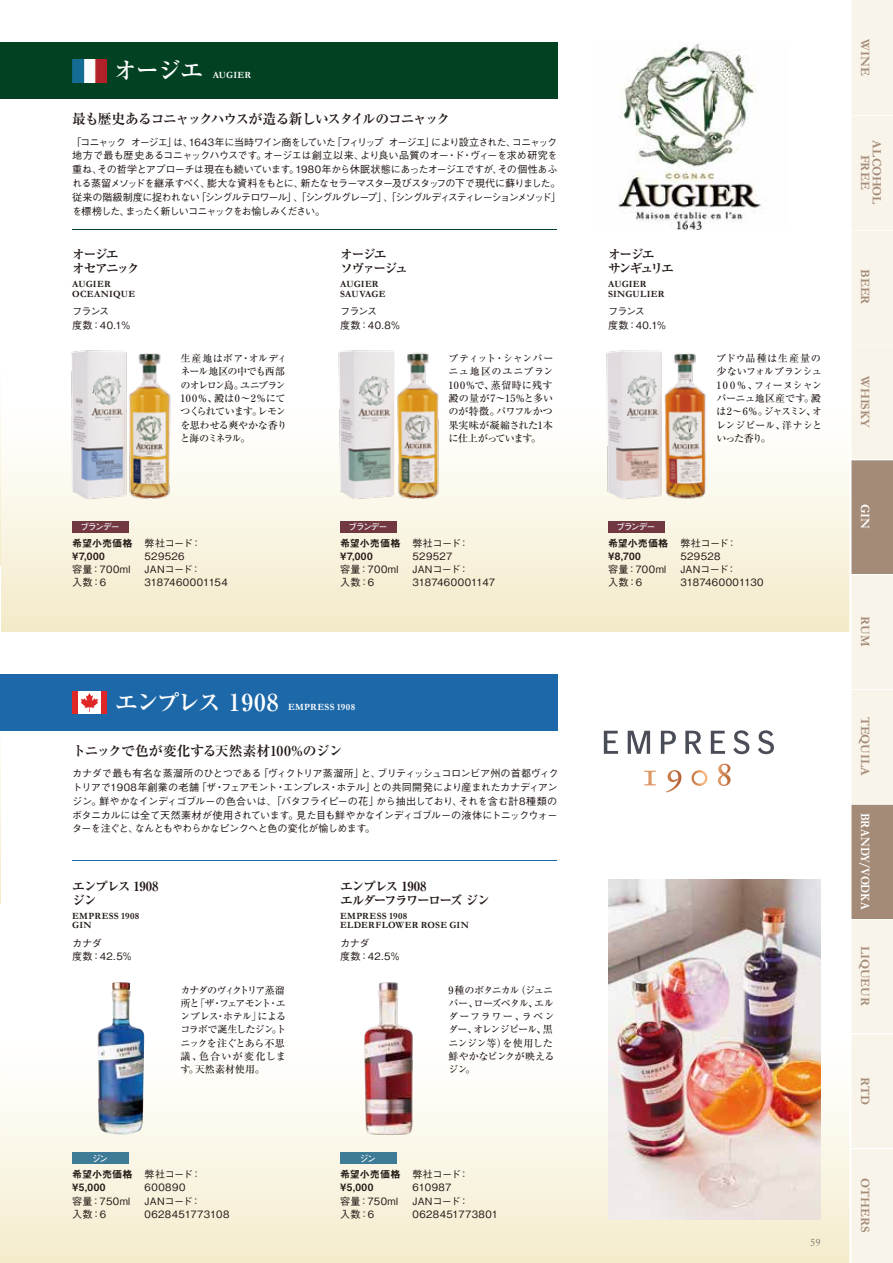
<style>
.page{position:relative;width:893px;height:1263px;background:#fff}
.page>*{position:absolute;margin:0;border:0;box-sizing:border-box;transform-origin:0 0}
.t1{font:700 23.4px "Ryumin Pro";letter-spacing:-.105em;color:#fff}
.t2{font:700 23.4px "Ryumin Pro";letter-spacing:-.065em;color:#fff}
.t3{font:700 13.8px "Ryumin Pro";letter-spacing:-.095em;color:#221815}
.t4{font:700 13.8px "Ryumin Pro";letter-spacing:-.025em;color:#221815}
.t5{font:700 12.75px/11.7px "Garamond";letter-spacing:-.005em;color:#a48b78;text-align:center}
.t6{font:700 expanded 12.75px/13.8px "Ryumin Pro";letter-spacing:-.125em;color:#221815}
.t7{font:700 12.75px "Garamond";letter-spacing:-.02em;color:#fff;scale:.9 1}
.t8{font:700 expanded 12.75px/13.8px "Ryumin Pro";letter-spacing:-.085em;color:#221815}
.t9{font:700 expanded 12.75px/13.8px "Ryumin Pro";letter-spacing:-.145em;color:#221815}
.t10{font:700 12.75px "Garamond";letter-spacing:-.02em;color:#fff}
.t11{font:10.65px "Ro Garamond";color:#7d7673}
.t12{font:500 10.05px/13.8px "Gothic BBB Pro";letter-spacing:-.07em;color:#221815}
.t13{font:500 10.05px/13.4px "Gothic BBB Pro";letter-spacing:-.04em;color:#221815}
.t14{font:500 10.05px/13.4px "Ryumin Pro";letter-spacing:-.045em;color:#221815;text-align:justify}
.t15{font:500 10.05px/13.4px "Ryumin Pro";letter-spacing:-.075em;color:#221815}
.t16{font:500 10.05px/13.4px "Gothic BBB Pro";letter-spacing:.02em;color:#221815}
.t17{font:500 10.05px/13.4px "Ryumin Pro";letter-spacing:-.07em;color:#221815}
.t18{font:10.05px/13.4px "Midashi Go Pr 6 MB31";letter-spacing:.005em;color:#221815}
.t19{font:500 10.05px/13.4px "Gothic BBB Pro";letter-spacing:.01em;color:#221815}
.t20{font:500 10.05px/13.4px "Gothic BBB Pro";letter-spacing:.03em;color:#221815}
.t21{font:500 10.05px/13.4px "Gothic BBB Pro";letter-spacing:.015em;color:#221815}
.t22{font:700 9.6px/9.6px "Garamond";letter-spacing:.025em;color:#221815}
.t23{font:700 9.6px "Garamond";letter-spacing:.03em;color:#fff}
.t24{font:700 8.55px "Futo Go B101 Pro";letter-spacing:-.105em;color:#fff}
</style>
<div class="page">
<div style="left:0;top:921px;width:893px;height:342px;background:linear-gradient(to bottom,#fff,#f6efd4)"></div>
<div style="left:0;top:289px;width:893px;height:342px;background:linear-gradient(to bottom,#fff,#f5eed1)"></div>
<svg style="left:0;top:903px;width:1px;height:360px"></svg>
<svg style="left:0;top:565px;width:1px;height:339px"></svg>
<svg style="left:0;top:227px;width:1px;height:339px"></svg>
<img style="left:618px;top:44px;width:144px;height:186px">
<img style="left:64px;top:343px;width:114px;height:164px">
<img style="left:332px;top:343px;width:113px;height:164px">
<img style="left:600px;top:343px;width:113px;height:164px">
<div style="left:0;top:43px;width:557px;height:56px;background:#024223"></div>
<hr style="left:72px;top:229px;width:485px;height:1px;background:#024223">
<img style="left:72px;top:59px;width:34px;height:23px">
<div style="left:340px;top:521px;width:56px;height:11px;background:#723842"></div>
<div style="left:72px;top:521px;width:56px;height:11px;background:#723842"></div>
<div style="left:608px;top:521px;width:56px;height:11px;background:#723842"></div>
<svg style="left:604px;top:731px;width:14px;height:23px"></svg>
<svg style="left:628px;top:731px;width:22px;height:23px"></svg>
<svg style="left:661px;top:731px;width:15px;height:23px"></svg>
<svg style="left:685px;top:731px;width:16px;height:23px"></svg>
<svg style="left:711px;top:731px;width:14px;height:23px"></svg>
<svg style="left:733px;top:730px;width:16px;height:24px"></svg>
<svg style="left:758px;top:730px;width:16px;height:24px"></svg>
<svg style="left:644px;top:764px;width:87px;height:28px"></svg>
<div style="left:0;top:674px;width:557px;height:56px;background:#1d68a8"></div>
<hr style="left:72px;top:860px;width:485px;height:1px;background:#1d68a8">
<div style="left:72px;top:1153px;width:56px;height:11px;background:#3e7b97"></div>
<div style="left:72px;top:691px;width:34px;height:22px;background:#de2726"></div>
<div style="left:78px;top:691px;width:23px;height:22px;background:#fff"></div>
<svg style="left:81px;top:693px;width:17px;height:19px"></svg>
<img style="left:98px;top:982px;width:46px;height:153px">
<div style="left:340px;top:1153px;width:56px;height:11px;background:#3e7b97"></div>
<img style="left:363px;top:981px;width:51px;height:155px">
<img style="left:608px;top:880px;width:213px;height:340px">
<div style="left:850px;top:1148px;width:43px;height:115px;background:#f9f4e9"></div>
<hr style="left:850px;top:1147px;width:43px;height:2px;background:#fff">
<div style="left:850px;top:1033px;width:43px;height:115px;background:#f9f4e9"></div>
<hr style="left:850px;top:1032px;width:43px;height:2px;background:#fff">
<div style="left:850px;top:918px;width:43px;height:115px;background:#f9f4e9"></div>
<hr style="left:850px;top:917px;width:43px;height:2px;background:#fff">
<div style="left:850px;top:804px;width:43px;height:114px;background:#a48b78"></div>
<hr style="left:850px;top:803px;width:43px;height:2px;background:#fff">
<div style="left:850px;top:689px;width:43px;height:115px;background:#f9f4e9"></div>
<hr style="left:850px;top:688px;width:43px;height:2px;background:#fff">
<div style="left:850px;top:574px;width:43px;height:115px;background:#f9f4e9"></div>
<hr style="left:850px;top:573px;width:43px;height:2px;background:#fff">
<div style="left:850px;top:459px;width:43px;height:115px;background:#a48b78"></div>
<hr style="left:850px;top:458px;width:43px;height:2px;background:#fff">
<div style="left:850px;top:344px;width:43px;height:115px;background:#f9f4e9"></div>
<hr style="left:850px;top:343px;width:43px;height:2px;background:#fff">
<div style="left:850px;top:230px;width:43px;height:114px;background:#f9f4e9"></div>
<hr style="left:850px;top:229px;width:43px;height:2px;background:#fff">
<div style="left:850px;top:115px;width:43px;height:115px;background:#f9f4e9"></div>
<hr style="left:850px;top:114px;width:43px;height:2px;background:#fff">
<div style="left:850px;top:0;width:43px;height:115px;background:#f9f4e9"></div>
<hr style="left:849px;top:0;width:2px;height:1263px;background:#fff">
<h1 class="t2" style="left:114px;top:52px;width:91px">オージエ</h1>
<p class="t23" style="left:213px;top:68px;width:40px">AUGIER</p>
<h2 class="t3" style="left:72px;top:108px;width:380px">最も歴史あるコニャックハウスが造る新しいスタイルのコニャック</h2>
<p class="t12" style="left:72px;top:134px;width:491px">「コニャック オージエ」は、1643年に当時ワイン商をしていた「フィリップ オージエ」により設立された、コニャック地方で最も歴史あるコニャックハウスです。オージエは創立以来、より良い品質のオー・ド・ヴィーを求め研究を重ね、その哲学とアプローチは現在も続いています。1980年から休眠状態にあったオージエですが、その個性あふれる蒸留メソッドを継承すべく、膨大な資料をもとに、新たなセラーマスター及びスタッフの下で現代に蘇りました。従来の階級制度に捉われない「シングルテロワール」、「シングルグレープ」、「シングルディスティレーションメソッド」を標榜した、まったく新しいコニャックをお愉しみください。</p>
<p class="t6" style="left:72px;top:247px;width:69px">オージエ<br>オセアニック</p>
<p class="t22" style="left:72px;top:279px;width:64px">AUGIER<br>OCEANIQUE</p>
<p class="t13" style="left:72px;top:304px;width:59px">フランス<br>度数：40.1%</p>
<p class="t17" style="left:180px;top:351px;width:108px">生産地はボア・オルディネール地区の中でも西部のオレロン島。ユニブラン<br>100％、澱は0～2％にてつくられています。レモンを思わせる爽やかな香りと海のミネラル。</p>
<p class="t24" style="left:81px;top:520px;width:40px">ブランデー</p>
<p class="t18" style="left:72px;top:536px;width:62px">希望小売価格¥7,000</p>
<p class="t16" style="left:72px;top:561px;width:60px">容量：700ml入数：6</p>
<p class="t16" style="left:145px;top:535px;width:85px">弊社コード：<br>529526<br>JANコード：<br>3187460001154</p>
<p class="t6" style="left:340px;top:247px;width:69px">オージエ<br>ソヴァージュ</p>
<p class="t22" style="left:340px;top:279px;width:47px">AUGIER<br>SAUVAGE</p>
<p class="t13" style="left:340px;top:304px;width:61px">フランス<br>度数：40.8%</p>
<p class="t14" style="left:448px;top:351px;width:107px">プティット・シャンパーニュ地区のユニブラン100％で、蒸留時に残す澱の量が7～15%と多いのが特徴。パワフルかつ果実味が凝縮された1本に仕上がっています。</p>
<p class="t24" style="left:349px;top:520px;width:40px">ブランデー</p>
<p class="t18" style="left:340px;top:536px;width:62px">希望小売価格¥7,000</p>
<p class="t16" style="left:340px;top:561px;width:60px">容量：700ml入数：6</p>
<p class="t19" style="left:412px;top:535px;width:84px">弊社コード：<br>529527<br>JANコード：<br>3187460001147</p>
<h1 class="t1" style="left:115px;top:683px;width:165px">エンプレス 1908</h1>
<p class="t23" style="left:288px;top:700px;width:69px">EMPRESS 1908</p>
<h2 class="t4" style="left:72px;top:739px;width:272px">トニックで色が変化する天然素材100%のジン</h2>
<p class="t13" style="left:72px;top:765px;width:488px;line-height:13.8px">カナダで最も有名な蒸溜所のひとつである「ヴィクトリア蒸溜所」と、ブリティッシュコロンビア州の首都ヴィクトリアで1908年創業の老舗「ザ・フェアモント・エンプレス・ホテル」との共同開発により産まれたカナディアンジン。鮮やかなインディゴブルーの色合いは、「バタフライピーの花」から抽出しており、それを含む計8種類のボタニカルには全て天然素材が使用されています。見た目も鮮やかなインディゴブルーの液体にトニックウォーターを注ぐと、なんともやわらかなピンクへと色の変化が愉しめます。</p>
<p class="t8" style="left:72px;top:878px;width:88px">エンプレス 1908ジン</p>
<p class="t22" style="left:72px;top:911px;width:69px">EMPRESS 1908<br>GIN</p>
<p class="t13" style="left:72px;top:935px;width:61px">カナダ<br>度数：42.5%</p>
<p class="t15" style="left:180px;top:982px;width:107px">カナダのヴィクトリア蒸溜所と「ザ・フェアモント・エンプレス・ホテル」によるコラボで誕生したジン。トニックを注ぐとあら不思議、色合いが変化します。天然素材使用。</p>
<p class="t24" style="left:92px;top:1151px;width:17px">ジン</p>
<p class="t18" style="left:72px;top:1167px;width:62px">希望小売価格¥5,000</p>
<p class="t21" style="left:72px;top:1193px;width:60px">容量：750ml入数：6</p>
<p class="t20" style="left:145px;top:1166px;width:86px">弊社コード：<br>600890<br>JANコード：<br>0628451773108</p>
<p class="t6" style="left:340px;top:878px;width:151px">エンプレス 1908<br>エルダーフラワーローズ ジン</p>
<p class="t22" style="left:340px;top:911px;width:130px">EMPRESS 1908<br>ELDERFLOWER ROSE GIN</p>
<p class="t13" style="left:340px;top:935px;width:61px">カナダ<br>度数：42.5%</p>
<p class="t15" style="left:448px;top:982px;width:108px">9種のボタニカル（ジュニパー、ローズペタル、エルダーフラワー、ラベンダー、オレンジピール、黒ニンジン等）を使用した鮮やかなピンクが映えるジン。</p>
<p class="t24" style="left:360px;top:1151px;width:17px">ジン</p>
<p class="t18" style="left:340px;top:1167px;width:62px">希望小売価格¥5,000</p>
<p class="t21" style="left:340px;top:1193px;width:60px">容量：750ml入数：6</p>
<p class="t16" style="left:412px;top:1166px;width:87px">弊社コード：<br>610987<br>JANコード：<br>0628451773801</p>
<p class="t9" style="left:608px;top:247px;width:67px">オージエ<br>サンギュリエ</p>
<p class="t22" style="left:608px;top:279px;width:58px">AUGIER<br>SINGULIER</p>
<p class="t13" style="left:608px;top:304px;width:59px">フランス<br>度数：40.1%</p>
<p class="t14" style="left:716px;top:351px;width:108px;text-align:left">ブドウ品種は生産量の少ないフォルブランシュ<br>1 0 0％、フィーヌシャンパーニュ地区産です。澱は2～6%。ジャスミン、オレンジピール、洋ナシといった香り。</p>
<p class="t24" style="left:616px;top:520px;width:40px">ブランデー</p>
<p class="t18" style="left:608px;top:536px;width:62px">希望小売価格¥8,700</p>
<p class="t16" style="left:608px;top:561px;width:60px">容量：700ml入数：6</p>
<p class="t16" style="left:680px;top:535px;width:85px">弊社コード：<br>529528<br>JANコード：<br>3187460001130</p>
<p class="t11" style="left:810px;top:1236px;width:12px">59</p>
<p class="t5" style="left:871px;top:39px;width:38px;rotate:90deg">WINE</p>
<p class="t5" style="left:883px;top:140px;width:65px;rotate:90deg">ALCOHOL<br>FREE</p>
<p class="t5" style="left:871px;top:269px;width:37px;rotate:90deg">BEER</p>
<p class="t5" style="left:871px;top:376px;width:54px;rotate:90deg">WHISKY</p>
<p class="t10" style="left:874px;top:504px;width:27px;rotate:90deg">GIN</p>
<p class="t5" style="left:871px;top:616px;width:31px;rotate:90deg">RUM</p>
<p class="t5" style="left:871px;top:717px;width:61px;rotate:90deg">TEQUILA</p>
<p class="t7" style="left:874px;top:812px;width:109px;rotate:90deg">BRANDY/VODKA</p>
<p class="t5" style="left:871px;top:946px;width:61px;rotate:90deg">LIQUEUR</p>
<p class="t5" style="left:871px;top:1077px;width:29px;rotate:90deg">RTD</p>
<p class="t5" style="left:871px;top:1178px;width:56px;rotate:90deg">OTHERS</p>
</div>
